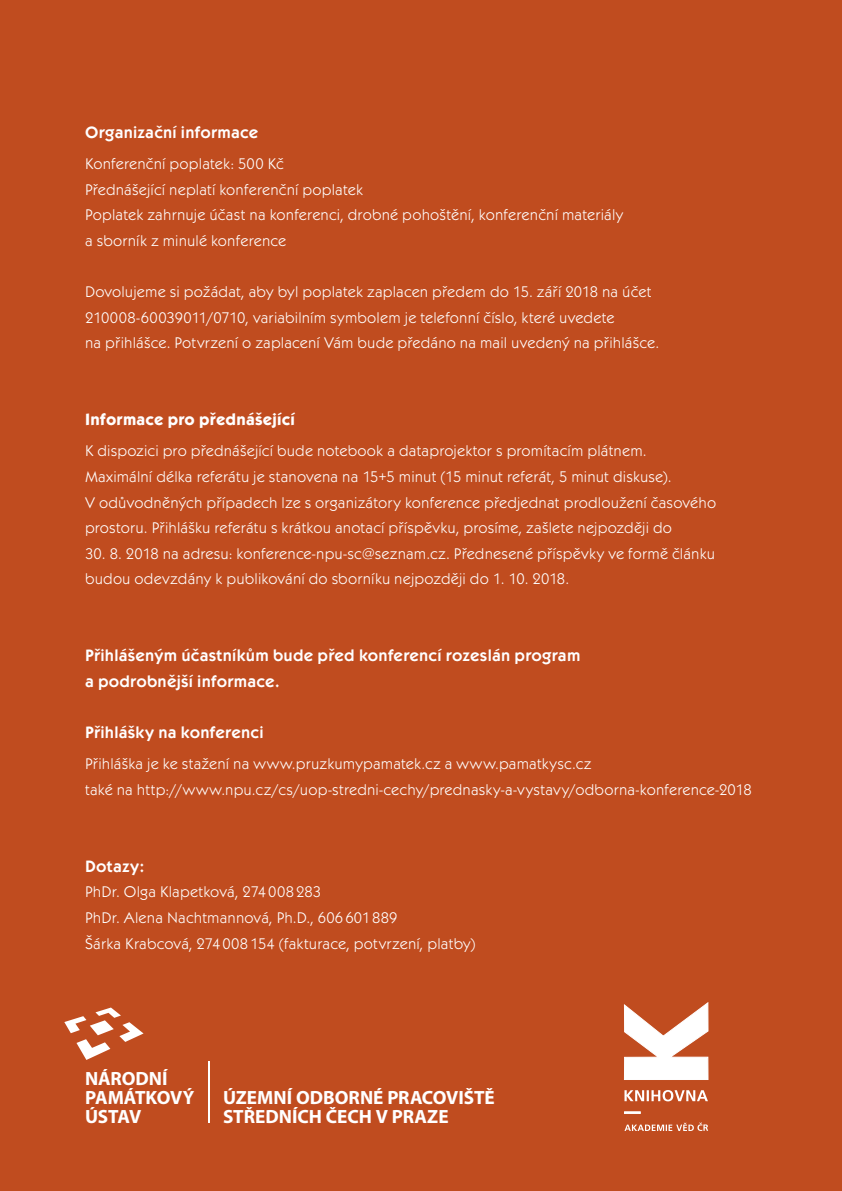
<style>
.page{position:relative;width:842px;height:1191px;background:#c04c1f}
.page>*{position:absolute;margin:0;border:0;box-sizing:border-box;transform-origin:0 0}
.t1{font:700 19.2px/18.8px "Myriad Pro";letter-spacing:-.005em;color:#fff}
.t2{font:600 17px/25.6px "Kabel Itc TOT";letter-spacing:.01em;color:#fff}
.t3{font:700 17px "Kabel Itc TOT";letter-spacing:.015em;color:#fff}
.t4{font:16px/25.6px "Kabel Itc TOT";letter-spacing:.01em;color:#fff}
</style>
<div class="page">
<svg style="left:64px;top:1007px;width:80px;height:53px"></svg>
<hr style="left:208px;top:1061px;width:1px;height:61px;background:#fff">
<svg style="left:624px;top:1090px;width:84px;height:11px"></svg>
<svg style="left:625px;top:1122px;width:83px;height:8px"></svg>
<svg style="left:624px;top:1111px;width:16px;height:2px"></svg>
<svg style="left:624px;top:1002px;width:84px;height:77px"></svg>
<p class="t2" style="left:85px;top:119px;width:175px">Organizační informace</p>
<p class="t4" style="left:85px;top:151px;width:540px">Konferenční poplatek: 500 Kč<br>Přednášející neplatí konferenční poplatek<br>Poplatek zahrnuje účast na konferenci, drobné pohoštění, konferenční materiály a sborník z minulé konference</p>
<p class="t4" style="left:85px;top:279px;width:576px">Dovolujeme si požádat, aby byl poplatek zaplacen předem do 15. září 2018 na účet<br>210008-60039011/0710, variabilním symbolem je telefonní číslo, které uvedete<br>na přihlášce. Potvrzení o zaplacení Vám bude předáno na mail uvedený na přihlášce.</p>
<p class="t3" style="left:85px;top:409px;width:211px">Informace pro přednášející</p>
<p class="t4" style="left:85px;top:438px;width:633px">K dispozici pro přednášející bude notebook a dataprojektor s promítacím plátnem.<br>Maximální délka referátu je stanovena na 15+5 minut (15 minut referát, 5 minut diskuse).<br>V odůvodněných případech lze s organizátory konference předjednat prodloužení časového prostoru. Přihlášku referátu s krátkou anotací příspěvku, prosíme, zašlete nejpozději do</p>
<p class="t4" style="left:85px;top:541px;width:631px">30. 8. 2018 na adresu: konference‑npu‑sc@seznam.cz. Přednesené příspěvky ve formě článku budou odevzdány k publikování do sborníku nejpozději do 1. 10. 2018.</p>
<p class="t2" style="left:85px;top:643px;width:497px">Přihlášeným účastníkům bude před konferencí rozeslán program a podrobnější informace.</p>
<p class="t2" style="left:85px;top:720px;width:180px">Přihlášky na konferenci</p>
<p class="t4" style="left:85px;top:751px;width:668px">Přihláška je ke stažení na www.pruzkumypamatek.cz a www.pamatkysc.cz<br>také na http://www.npu.cz/cs/uop‑stredni‑cechy/prednasky-a-vystavy/odborna-konference-2018</p>
<p class="t2" style="left:85px;top:853px;width:61px">Dotazy:</p>
<p class="t4" style="left:85px;top:879px;width:392px">PhDr. Olga Klapetková, 274008283<br>PhDr. Alena Nachtmannová, Ph.D., 606601889<br>Šárka Krabcová, 274008154 (fakturace, potvrzení, platby)</p>
<p class="t1" style="left:85px;top:1068px;width:111px">NÁRODNÍ<br>PAMÁTKOVÝ<br>ÚSTAV</p>
<p class="t1" style="left:223px;top:1087px;width:273px">ÚZEMNÍ ODBORNÉ PRACOVIŠTĚ<br>STŘEDNÍCH ČECH V PRAZE</p>
</div>
